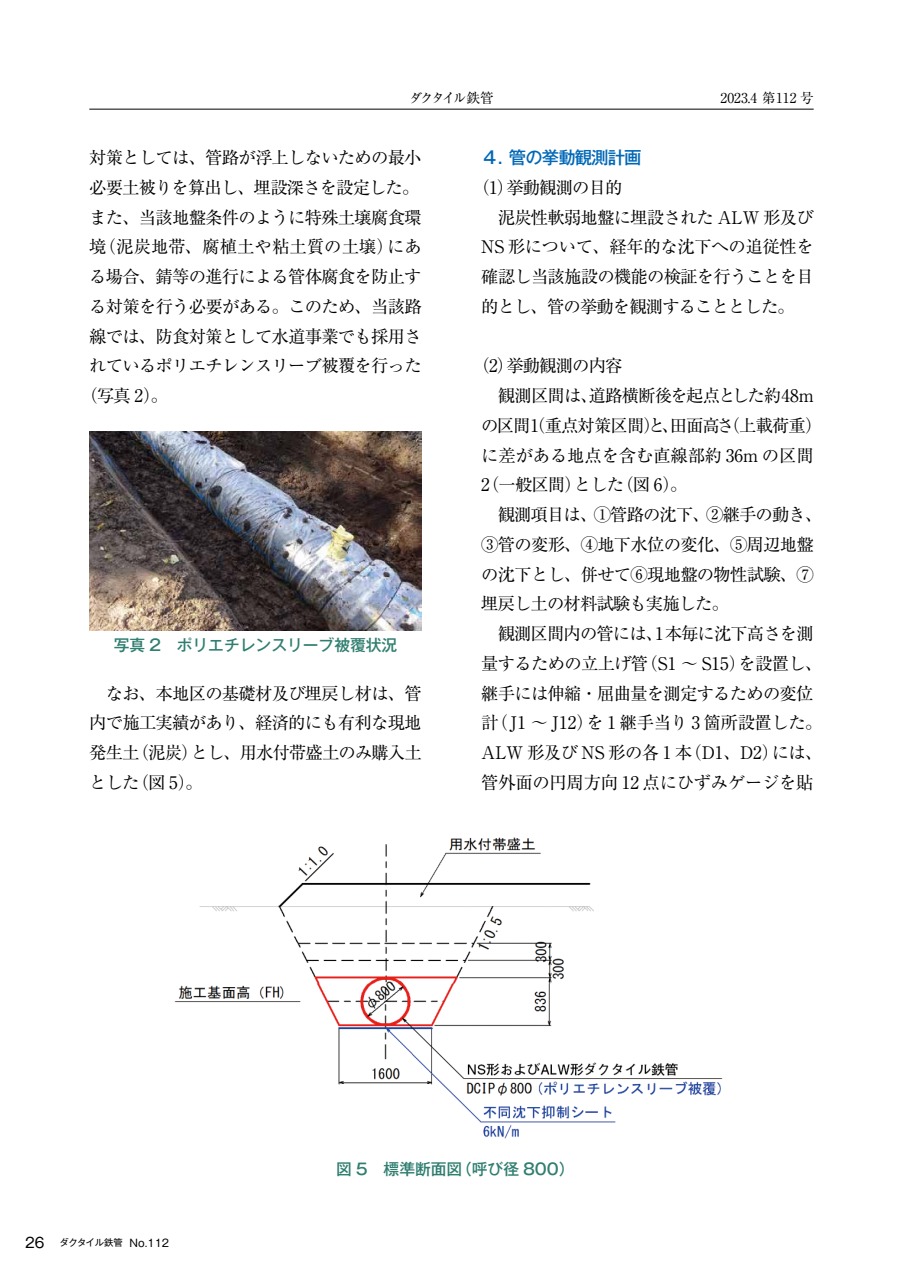
<style>
.page{position:relative;width:903px;height:1275px;background:#fff}
.page>*{position:absolute;margin:0;border:0;box-sizing:border-box;transform-origin:0 0}
.t1{font:17.32px/29.8px "Ryumin Pro";letter-spacing:-.045em;color:#000}
.t2{font:17.32px "Ryumin Pro";letter-spacing:.005em;color:#000}
.t3{font:500 17.32px "Gothic MB101 Pro";letter-spacing:-.05em;color:#0068b7}
.t4{font:500 15.75px "Gothic MB101 Pro";color:#307e70}
.t5{font:14px "Gothic MB101 Pro";color:#000}
.t6{font:13.65px "Ryumin Pro";color:#000}
.t7{font:13.65px "Ryumin Pro";letter-spacing:-.2em;color:#000}
.t8{font:9.28px "Gothic MB101 Pro";letter-spacing:-.05em;color:#000}
.s1{font-size:10.5px}
</style>
<div class="page">
<hr style="left:89px;top:109px;width:725px;height:1px;background:#000">
<img style="left:89px;top:432px;width:333px;height:198px">
<img style="left:174px;top:837px;width:549px;height:302px">
<p class="t7" style="left:409px;top:87px;width:86px">ダクタイル鉄管</p>
<p class="t6" style="left:720px;top:87px;width:95px">2023.4 第112 号</p>
<p class="t1" style="left:89px;top:142px;width:334px">対策としては、管路が浮上しないための最小</p>
<p class="t1" style="left:89px;top:171px;width:332px">必要土被りを算出し、埋設深さを設定した。</p>
<p class="t1" style="left:89px;top:201px;width:334px">また、当該地盤条件のように特殊土壌腐食環</p>
<p class="t2" style="left:89px;top:233px;width:334px">境（泥炭地帯、腐植土や粘土質の土壌）にあ</p>
<p class="t1" style="left:89px;top:261px;width:334px">る場合、錆等の進行による管体腐食を防止す</p>
<p class="t1" style="left:89px;top:290px;width:334px">る対策を行う必要がある。このため、当該路</p>
<p class="t1" style="left:89px;top:320px;width:334px">線では、防食対策として水道事業でも採用さ</p>
<p class="t1" style="left:89px;top:350px;width:334px">れているポリエチレンスリーブ被覆を行った</p>
<p class="t1" style="left:81px;top:380px;width:89px">（写真 2）。</p>
<p class="t4" style="left:114px;top:632px;width:285px">写真 2　ポリエチレンスリーブ被覆状況</p>
<p class="t1" style="left:89px;top:677px;width:334px;text-align:justify">　なお、本地区の基礎材及び埋戻し材は、管内で施工実績があり、経済的にも有利な現地発生土（泥炭）とし、用水付帯盛土のみ購入土とした（図 5）。</p>
<p class="t3" style="left:481px;top:143px;width:162px">４．管の挙動観測計画</p>
<p class="t1" style="left:481px;top:171px;width:334px;text-indent:-9px">（1）挙動観測の目的<br>　泥炭性軟弱地盤に埋設された ALW 形及び<br>NS 形について、経年的な沈下への追従性を確認し当該施設の機能の検証を行うことを目的とし、管の挙動を観測することとした。</p>
<p class="t1" style="left:481px;top:350px;width:343px;text-indent:-9px">（2）挙動観測の内容<br>　観測区間は、道路横断後を起点とした約48mの区間1（重点対策区間）と、田面高さ（上載荷重）に差がある地点を含む直線部約 36m の区間<br>2（一般区間）とした（図 6）。<br>　観測項目は、①管路の沈下、②継手の動き、<br>③管の変形、④地下水位の変化、⑤周辺地盤の沈下とし、併せて⑥現地盤の物性試験、⑦埋戻し土の材料試験も実施した。<br>　観測区間内の管には、1本毎に沈下高さを測量するための立上げ管（S1 ～ S15）を設置し、継手には伸縮・屈曲量を測定するための変位計（J1 ～ J12）を 1 継手当り 3 箇所設置した。<br>ALW 形及び NS 形の各 1 本（D1、D2）には、管外面の円周方向 12 点にひずみゲージを貼</p>
<p class="t5" style="left:25px;top:1231px;width:21px">26</p>
<p class="t8" style="left:60px;top:1235px;width:111px">ダクタイル鉄管 <span class="s1">No.112</span></p>
<p class="t4" style="left:336px;top:1156px;width:240px">図 5　標準断面図（呼び径 800）</p>
</div>
